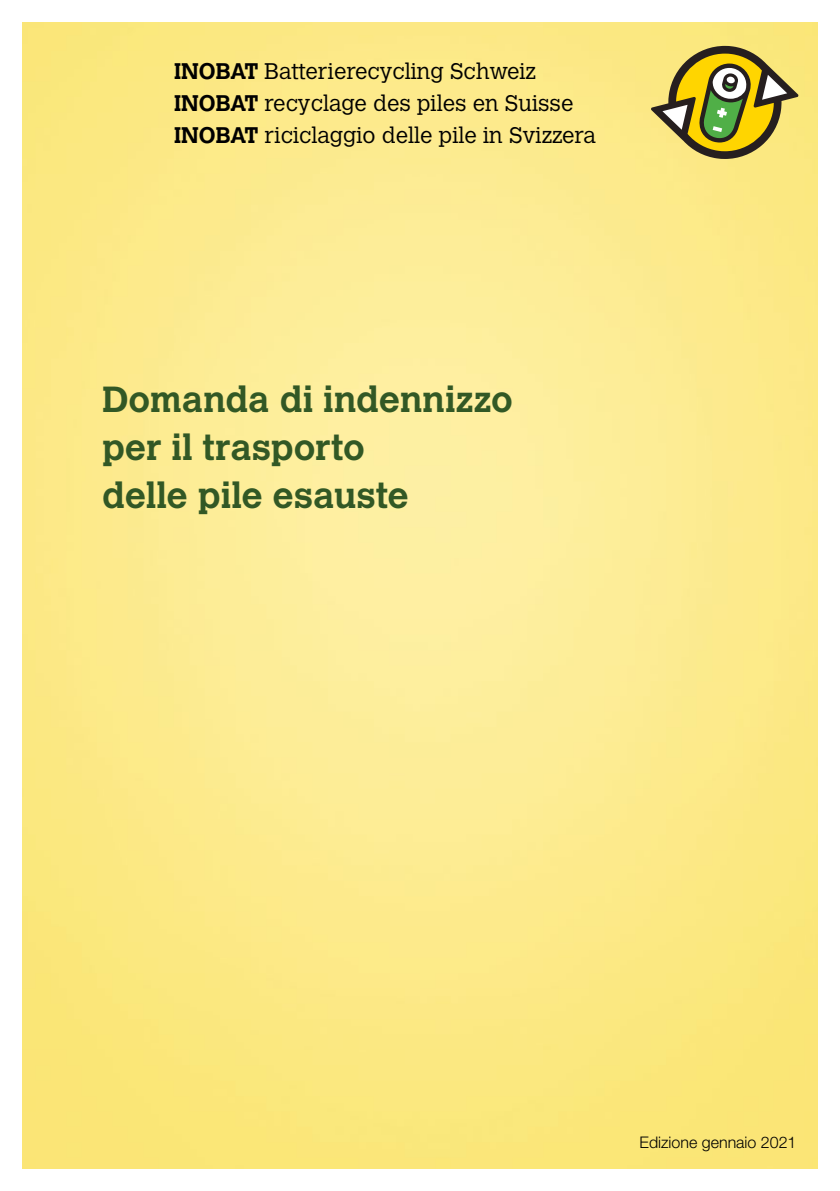
<style>
.page{position:relative;width:840px;height:1191px;background:#fff}
.page>*{position:absolute;margin:0;border:0;box-sizing:border-box;transform-origin:0 0}
.t1{font:700 36px/48px "Calvert MT Std";letter-spacing:.005em;color:#325825}
.t2{font:300 22.4px/32px "Calvert MT Std";color:#000}
.t3{font:300 16px "Helvetica Neue LT Std";color:#000}
.s1{font-weight:700}
</style>
<div class="page">
<img style="left:23px;top:23px;width:793px;height:1145px">
<svg style="left:650px;top:46px;width:148px;height:113px;background:#b7ab4f"></svg>
<p class="t2" style="left:174px;top:56px;width:423px"><span class="s1">INOBAT</span> Batterierecycling Schweiz<br><span class="s1">INOBAT</span> recyclage des piles en Suisse<br><span class="s1">INOBAT</span> riciclaggio delle pile in Svizzera</p>
<h1 class="t1" style="left:102px;top:375px;width:412px">Domanda di indennizzo per il trasporto<br>delle pile esauste</h1>
<p class="t3" style="left:639px;top:1132px;width:158px">Edizione gennaio 2021</p>
</div>
